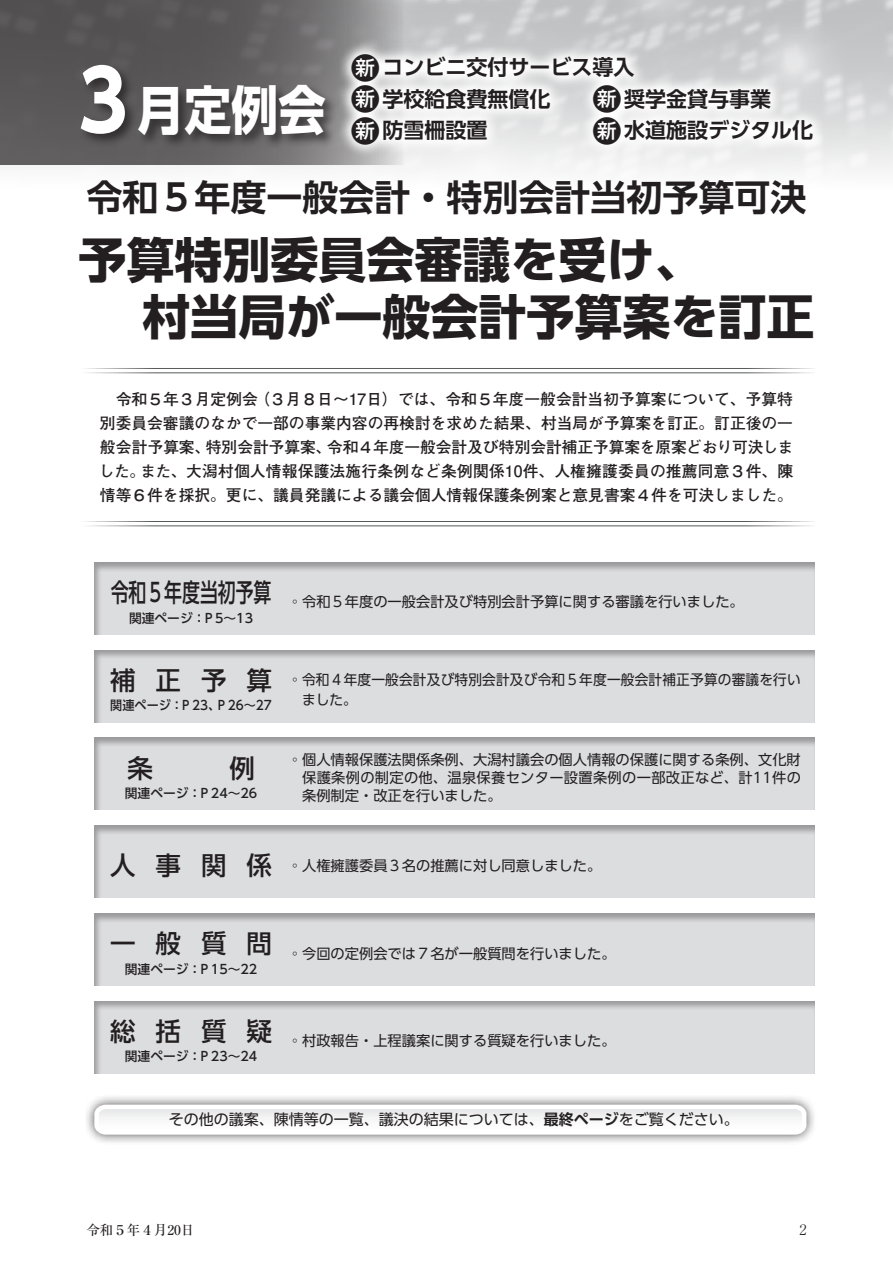
<style>
.page{position:relative;width:893px;height:1263px;background:#fff}
.page>*{position:absolute;margin:0;border:0;box-sizing:border-box;transform-origin:0 0}
.t1{font:700 82.5px "UD Shin Go Pr 6 N";color:#fff;scale:.9 1}
.t2{font:700 52.5px "UD Shin Go Pr 6 N";color:#fff;scale:.9 1}
.t3{font:700 48px/57px "UD Shin Go Pr 6 N";color:#231f20}
.t4{font:700 36px "UD Shin Go Pr 6 N De";color:#231f20}
.t5{font:500 25.5px "UD Shin Go Pr 6 N";letter-spacing:.785em;color:#231f20}
.t6{font:500 25.5px "UD Shin Go Pr 6 N";color:#231f20;scale:.7 1}
.t7{font:700 21px/31.5px "UD Shin Go Pr 6 N De";color:#231f20}
.t8{font:700 15.75px/24px "Futo Go B101 Pr 6 N";color:#231f20}
.t9{font:15px "UD Shin Go Pr 6 N";color:#231f20}
.t10{font:14.25px/18px "UD Shin Go Pr 6 N";color:#231f20}
.t11{font:300 14.25px "Ryumin Pr 6 N";color:#231f20}
.t12{font:500 13.5px "Ryumin Pr 6 N";color:#231f20}
.t13{font:500 12.75px "UD Shin Go Pr 6 N";color:#231f20}
.t14{font:500 12.75px "UD Shin Go Pr 6 N";color:#231f20;scale:.95 1}
.s1{font-family:"UD Shin Go Pr 6 N";font-weight:500;font-size:19.5px;color:#fff}
.s2{font-family:"UD Shin Go Pr 6 N";font-weight:500;font-size:29.1px}
.s3{font-family:"UD Shin Go Pr 6 N De";font-weight:700}
</style>
<div class="page">
<img style="left:0;top:0;width:893px;height:172px">
<svg style="left:0;top:0;width:404px;height:164px;background:#636162"></svg>
<div style="left:78px;top:62px;width:260px;height:87px;background:#231f20;opacity:.75"></div>
<svg style="left:337px;top:40px;width:489px;height:118px"></svg>
<hr style="left:79px;top:368px;width:735px;height:1px;background:#57585a">
<hr style="left:79px;top:372px;width:735px;height:1px;background:#57585a">
<hr style="left:79px;top:521px;width:735px;height:1px;background:#57585a">
<hr style="left:79px;top:525px;width:735px;height:1px;background:#57585a">
<div style="left:93px;top:561px;width:721px;height:75px;background:#231f20;opacity:.35"></div>
<div style="left:93px;top:649px;width:721px;height:75px;background:#231f20;opacity:.35"></div>
<div style="left:93px;top:737px;width:721px;height:75px;background:#231f20;opacity:.35"></div>
<div style="left:93px;top:825px;width:721px;height:75px;background:#231f20;opacity:.35"></div>
<div style="left:93px;top:912px;width:721px;height:75px;background:#231f20;opacity:.35"></div>
<div style="left:93px;top:1000px;width:721px;height:75px;background:#231f20;opacity:.35"></div>
<div style="left:84px;top:1094px;width:733px;height:51px;background:#231f20;opacity:.75"></div>
<svg style="left:92px;top:1102px;width:717px;height:35px"></svg>
<h1 class="t1" style="left:79px;top:34px;width:56px">3</h1>
<h3 class="t7" style="left:351px;top:51px;width:464px"><span class="s1">新</span><span class="s2">⃝</span>コンビニ交付サービス導入<br><span class="s1">新</span><span class="s2">⃝</span>学校給食費無償化　　<span class="s1">新</span><span class="s2">⃝</span>奨学金貸与事業<br><span class="s1">新</span><span class="s2">⃝</span>防雪柵設置　　　　　<span class="s1">新</span><span class="s2">⃝</span>水道施設デジタル化</h3>
<h3 class="t4" style="left:86px;top:168px;width:722px">令和５年度一般会計・特別会計当初予算可決</h3>
<h3 class="t3" style="left:142px;top:230px;width:673px;text-indent:-64px">予算特別委員会審議を受け、<br>村当局が一般会計予算案を訂正</h3>
<h2 class="t2" style="left:137px;top:67px;width:211px">月定例会</h2>
<p class="t8" style="left:254px;top:387px;width:540px">（３月８日～17日）では、令和５年度一般会計当初予算案について、予算特</p>
<p class="t8" style="left:100px;top:387px;width:159px">　令和５年３月定例会</p>
<p class="t8" style="left:100px;top:411px;width:695px">別委員会審議のなかで一部の事業内容の再検討を求めた結果、村当局が予算案を訂正。訂正後の一</p>
<p class="t8" style="left:327px;top:435px;width:468px">令和４年度一般会計及び特別会計補正予算案を原案どおり可決しま</p>
<p class="t8" style="left:141px;top:435px;width:654px;text-indent:-41px">般会計予算案、<br>また、大潟村個人情報保護法施行条例など条例関係10件、人権擁護委員の推薦同意３件、陳</p>
<p class="t8" style="left:206px;top:435px;width:127px">特別会計予算案、</p>
<p class="t8" style="left:99px;top:459px;width:695px">した。<br>情等６件を採択。更に、議員発議による議会個人情報保護条例案と意見書案４件を可決しました。</p>
<h3 class="t6" style="left:111px;top:572px;width:231px">令和５年度当初予算</h3>
<p class="t13" style="left:202px;top:607px;width:52px">Ｐ5~13</p>
<p class="t13" style="left:129px;top:607px;width:78px">関連ページ：</p>
<h3 class="t5" style="left:110px;top:660px;width:163px">補正予算</h3>
<p class="t14" style="left:180px;top:695px;width:98px">Ｐ23 Ｐ、 26~27</p>
<p class="t14" style="left:110px;top:695px;width:78px">関連ページ：</p>
<p class="t13" style="left:125px;top:783px;width:78px">関連ページ：</p>
<p class="t13" style="left:198px;top:783px;width:61px">Ｐ24~26</p>
<h3 class="t5" style="left:110px;top:845px;width:163px">人事関係</h3>
<p class="t10" style="left:288px;top:593px;width:457px">◦令和５年度の一般会計及び特別会計予算に関する審議を行いました。</p>
<p class="t10" style="left:302px;top:670px;width:500px;line-height:19.5px;text-indent:-14px">◦令和４年度一般会計及び特別会計及び令和５年度一般会計補正予算の審議を行いました。</p>
<p class="t10" style="left:302px;top:750px;width:500px;text-align:justify;text-indent:-14px">◦個人情報保護法関係条例、大潟村議会の個人情報の保護に関する条例、文化財保護条例の制定の他、温泉保養センター設置条例の一部改正など、計11件の条例制定・改正を行いました。</p>
<p class="t10" style="left:288px;top:856px;width:315px">◦人権擁護委員３名の推薦に対し同意しました。</p>
<h3 class="t5" style="left:110px;top:923px;width:163px">一般質問</h3>
<p class="t13" style="left:198px;top:958px;width:61px">Ｐ15~22</p>
<p class="t13" style="left:125px;top:958px;width:78px">関連ページ：</p>
<h3 class="t5" style="left:110px;top:1011px;width:163px">総括質疑</h3>
<p class="t13" style="left:198px;top:1046px;width:61px">Ｐ23~24</p>
<p class="t13" style="left:125px;top:1046px;width:78px">関連ページ：</p>
<p class="t10" style="left:288px;top:944px;width:329px">◦今回の定例会では７名が一般質問を行いました。</p>
<p class="t10" style="left:288px;top:1031px;width:329px">◦村政報告・上程議案に関する質疑を行いました。</p>
<p class="t9" style="left:169px;top:1107px;width:571px">その他の議案、陳情等の一覧、議決の結果については、<span class="s3">最終ページ</span>をご覧ください。</p>
<p class="t12" style="left:86px;top:1219px;width:109px">令和５年４月20日</p>
<p class="t11" style="left:799px;top:1219px;width:9px">2</p>
</div>
